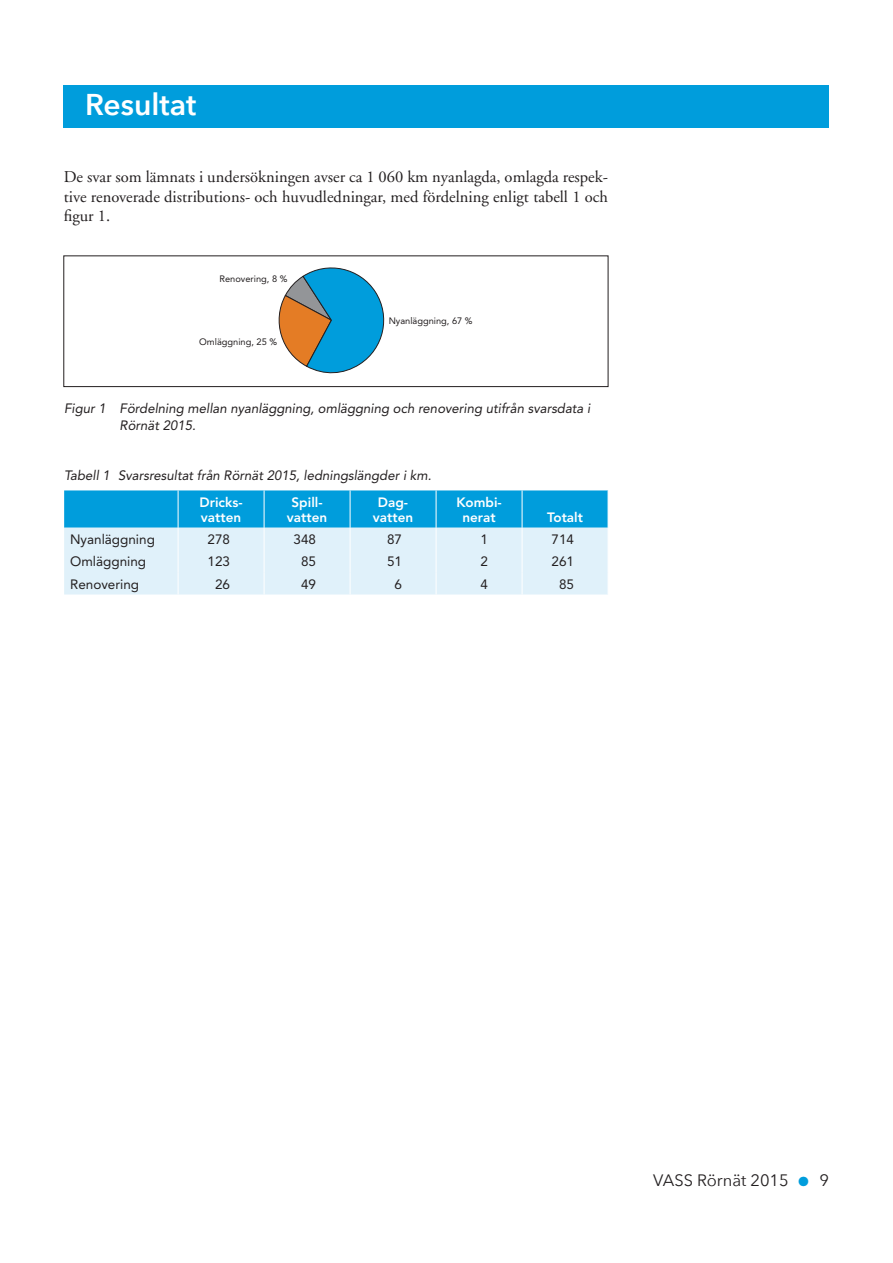
<style>
.page{position:relative;width:893px;height:1263px;background:#fff}
.page>*{position:absolute;margin:0;border:0;box-sizing:border-box;transform-origin:0 0}
.t1{font:600 30px "Avenir Next";color:#fff}
.t2{font:16.5px/19.5px "Adobe Garamond";color:#231f20;text-align:justify}
.t3{font:16.5px "Avenir Next";color:#231f20}
.t4{font:italic 13.5px/16.5px "Avenir";color:#231f20}
.t5{font:13.5px "Avenir";color:#231f20}
.t6{font:800 13.5px/15px "Avenir";color:#fff;text-align:center}
.t7{font:9.3px "Avenir";color:#231f20}
.s1{font-family:"Avenir";font-size:27px;color:#009ddc}
</style>
<div class="page">
<div style="left:64px;top:85px;width:765px;height:43px;background:#009ddc"></div>
<svg style="left:64px;top:490px;width:544px;height:104px;background:#91d3ef"></svg>
<svg style="left:278px;top:268px;width:107px;height:105px"></svg>
<div style="left:63px;top:255px;width:545px;height:132px;border:1px solid #231f20"></div>
<h1 class="t1" style="left:85px;top:79px;width:113px">Resultat</h1>
<p class="t2" style="left:64px;top:168px;width:546px">De svar som lämnats i undersökningen avser ca 1 060 km nyanlagda, omlagda respek&shy;tive renoverade distributions- och huvudledningar, med fördelning enligt tabell 1 och figur 1.</p>
<p class="t7" style="left:219px;top:274px;width:69px">Renovering, 8 %</p>
<p class="t7" style="left:199px;top:336px;width:79px">Omläggning, 25 %</p>
<p class="t7" style="left:389px;top:315px;width:85px">Nyanläggning, 67 %</p>
<p class="t4" style="left:120px;top:400px;width:472px;text-indent:-56px">Figur 1 Fördelning mellan nyanläggning, omläggning och renovering utifrån svarsdata i<br>Rörnät 2015.</p>
<p class="t4" style="left:64px;top:467px;width:369px">Tabell 1 Svarsresultat från Rörnät 2015, ledningslängder i km.</p>
<p class="t6" style="left:200px;top:494px;width:45px;text-align:left">Dricks&shy;vatten</p>
<p class="t6" style="left:287px;top:494px;width:42px">Spill-- vatten</p>
<p class="t6" style="left:373px;top:494px;width:42px">Dag&shy;vatten</p>
<p class="t6" style="left:456px;top:494px;width:46px">Kombi&shy;nerat</p>
<p class="t6" style="left:547px;top:509px;width:37px">Totalt</p>
<p class="t5" style="left:70px;top:531px;width:86px">Nyanläggning</p>
<p class="t5" style="left:208px;top:531px;width:24px">278</p>
<p class="t5" style="left:294px;top:531px;width:24px">348</p>
<p class="t5" style="left:387px;top:531px;width:17px">87</p>
<p class="t5" style="left:481px;top:531px;width:9px">1</p>
<p class="t5" style="left:551px;top:531px;width:24px">714</p>
<p class="t5" style="left:70px;top:554px;width:78px">Omläggning</p>
<p class="t5" style="left:208px;top:554px;width:24px">123</p>
<p class="t5" style="left:301px;top:554px;width:17px">85</p>
<p class="t5" style="left:387px;top:554px;width:17px">51</p>
<p class="t5" style="left:481px;top:554px;width:9px">2</p>
<p class="t5" style="left:551px;top:554px;width:24px">261</p>
<p class="t5" style="left:70px;top:576px;width:71px">Renovering</p>
<p class="t5" style="left:215px;top:576px;width:17px">26</p>
<p class="t5" style="left:301px;top:576px;width:17px">49</p>
<p class="t5" style="left:395px;top:576px;width:9px">6</p>
<p class="t5" style="left:481px;top:576px;width:9px">4</p>
<p class="t5" style="left:559px;top:576px;width:17px">85</p>
<p class="t3" style="left:653px;top:1166px;width:178px">VASS Rörnät 2015 <span class="s1">•</span> 9</p>
</div>
